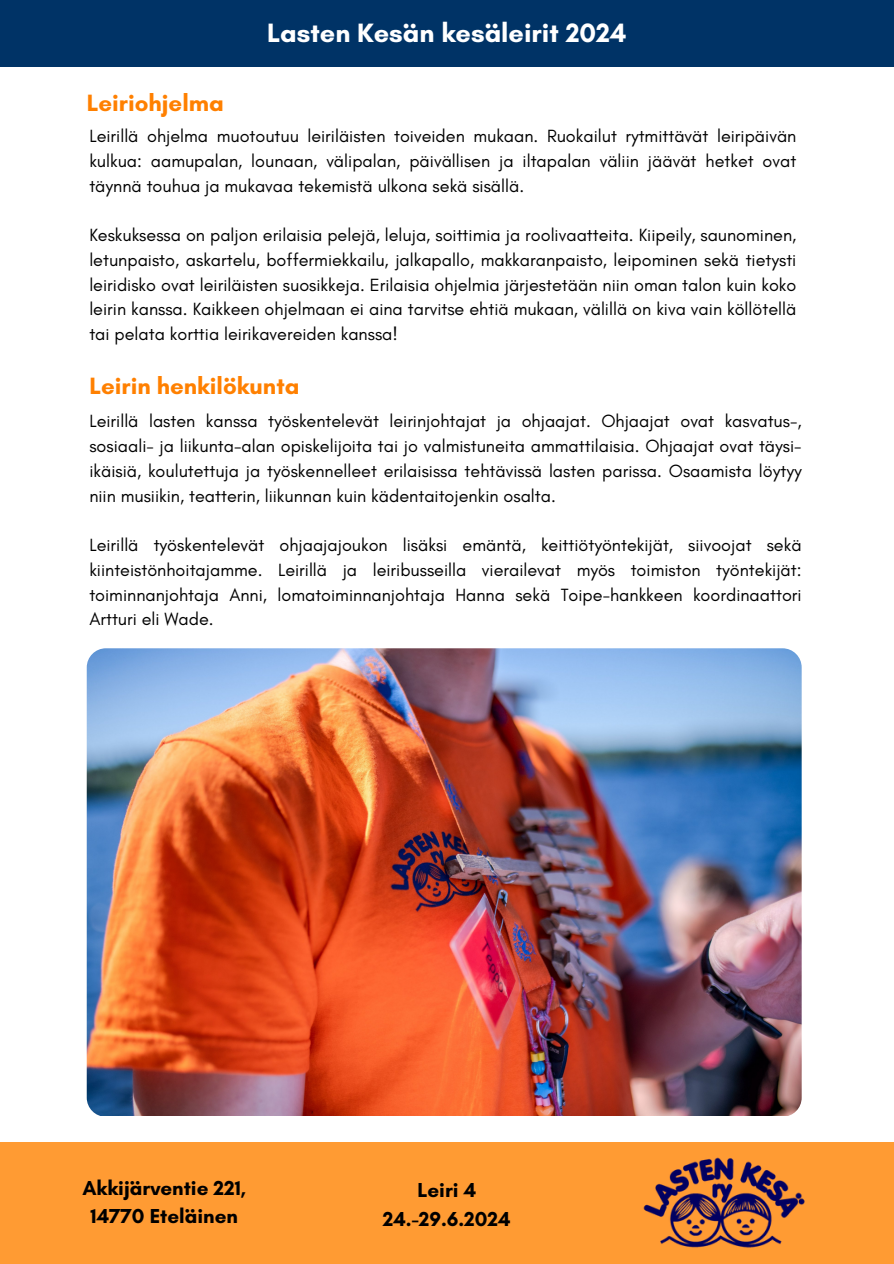
<style>
.page{position:relative;width:894px;height:1264px;background:#fff}
.page>*{position:absolute;margin:0;border:0;box-sizing:border-box;transform-origin:0 0}
.t1{font:700 27px "Glacial Indifference";color:#fff}
.t2{font:700 24px "Glacial Indifference";color:#ff8000}
.t3{font:700 20.55px/28.2px "Glacial Indifference";color:#000;text-align:center}
.t4{font:18px/24.8px "Glacial Indifference";color:#000;text-align:justify}
</style>
<div class="page">
<div style="left:0;top:0;width:893px;height:66px;background:#036"></div>
<div style="left:0;top:1142px;width:893px;height:121px;background:#ff9b33"></div>
<img style="left:643px;top:1157px;width:162px;height:91px">
<img style="left:87px;top:648px;width:714px;height:467px">
<h2 class="t2" style="left:87px;top:88px;width:139px">Leiriohjelma</h2>
<p class="t1" style="left:267px;top:17px;width:361px">Lasten Kesän kesäleirit 2024</p>
<p class="t4" style="left:89px;top:123px;width:708px">Leirillä ohjelma muotoutuu leiriläisten toiveiden mukaan. Ruokailut rytmittävät leiripäivän kulkua: aamupalan, lounaan, välipalan, päivällisen ja iltapalan väliin jäävät hetket ovat täynnä touhua ja mukavaa tekemistä ulkona sekä sisällä.</p>
<h1 class="t4" style="left:89px;top:222px;width:708px">Keskuksessa on paljon erilaisia pelejä, leluja, soittimia ja roolivaatteita. Kiipeily, saunominen, letunpaisto, askartelu, boffermiekkailu, jalkapallo, makkaranpaisto, leipominen sekä tietysti leiridisko ovat leiriläisten suosikkeja. Erilaisia ohjelmia järjestetään niin oman talon kuin koko leirin kanssa. Kaikkeen ohjelmaan ei aina tarvitse ehtiä mukaan, välillä on kiva vain köllötellä tai pelata korttia leirikavereiden kanssa!</h1>
<p class="t2" style="left:89px;top:371px;width:211px">Leirin henkilökunta</p>
<p class="t4" style="left:89px;top:409px;width:713px">Leirillä lasten kanssa työskentelevät leirinjohtajat ja ohjaajat. Ohjaajat ovat kasvatus-, sosiaali- ja liikunta-alan opiskelijoita tai jo valmistuneita ammattilaisia. Ohjaajat ovat täysi&shy;ikäisiä, koulutettuja ja työskennelleet erilaisissa tehtävissä lasten parissa. Osaamista löytyy niin musiikin, teatterin, liikunnan kuin kädentaitojenkin osalta.</p>
<p class="t4" style="left:89px;top:532px;width:713px">Leirillä työskentelevät ohjaajajoukon lisäksi emäntä, keittiötyöntekijät, siivoojat sekä kiinteistönhoitajamme. Leirillä ja leiribusseilla vierailevat myös toimiston työntekijät: toiminnanjohtaja Anni, lomatoiminnanjohtaja Hanna sekä Toipe-hankkeen koordinaattori Artturi eli Wade.</p>
<h2 class="t3" style="left:82px;top:1173px;width:165px">Akkijärventie 221,<br>14770 Eteläinen</h2>
<h3 class="t3" style="left:383px;top:1175px;width:129px">Leiri 4<br>24.-29.6.2024</h3>
</div>
